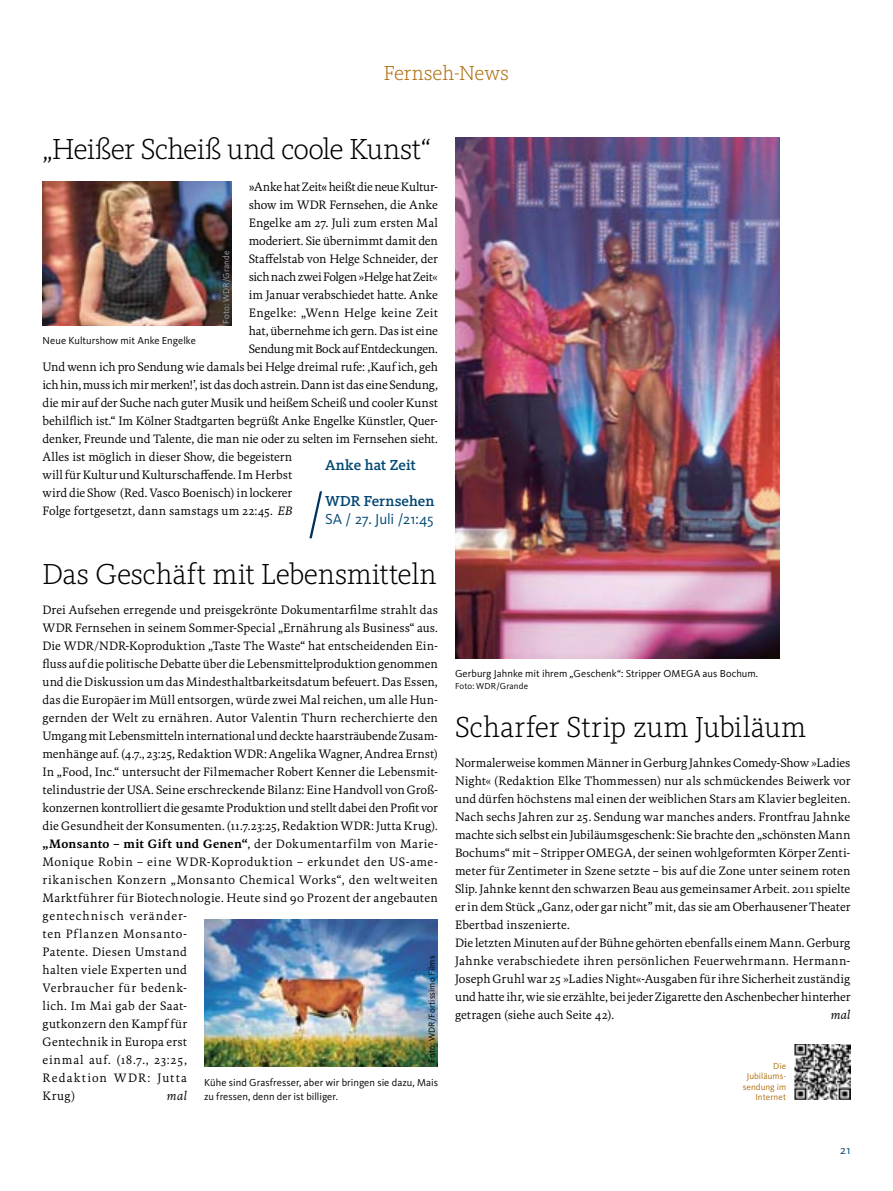
<style>
.page{position:relative;width:893px;height:1191px;background:#fff}
.page>*{position:absolute;margin:0;border:0;box-sizing:border-box;transform-origin:0 0}
._05_Vorspann{font:300 30px "WDR Slab";letter-spacing:-.015em;color:#000}
._13_Rubrik{font:300 21px "WDR Slab";letter-spacing:-.005em;color:#ae6e0d}
.TITEL_Subhead_2{font:500 15px "WDR Slab";color:#004773}
.TITEL_Subhead_3{font:15px "WDR Sans";letter-spacing:-.005em;color:#004773}
._06_Copy{font:12.3px/18px "WDR Serif";color:#000;text-align:justify}
._06_Copy-2{font:12.3px/18px "WDR Serif";letter-spacing:.035em;color:#000}
._06_Copy-3{font:12.3px "WDR Serif";letter-spacing:-.02em;color:#000}
._06_Copy-4{font:12.3px "WDR Serif";letter-spacing:-.025em;color:#000}
._06_Copy-5{font:12.3px "WDR Serif";letter-spacing:-.03em;color:#000}
._06_Copy-6{font:italic 12.3px "WDR Serif";letter-spacing:.02em;color:#000}
.t1{font:12.3px "WDR Sans";color:#004773}
._11_BU{font:10.5px/13.5px "WDR Sans";color:#000}
._11_BU-2{font:9px "WDR Sans";letter-spacing:.005em;color:#000}
._11_BU-3{font:9px/10.5px "WDR Sans";letter-spacing:.005em;color:#ae6e0d;text-align:right}
._11_BU-4{font:9px "WDR Sans";letter-spacing:.015em;color:#a1a3a6}
.s1{font-family:"Meta Plus Normal"}
.s2{font-style:italic}
.s3{font-weight:700}
</style>
<div class="page">
<svg style="left:309px;top:491px;width:13px;height:47px"></svg>
<img style="left:455px;top:137px;width:325px;height:522px">
<img style="left:43px;top:182px;width:189px;height:144px">
<img style="left:204px;top:920px;width:234px;height:147px">
<img style="left:795px;top:1044px;width:55px;height:56px">
<p class="_13_Rubrik" style="left:384px;top:60px;width:127px">Fernseh-News</p>
<p class="_05_Vorspann" style="left:43px;top:131px;width:390px">„Heißer Scheiß und coole Kunst“</p>
<p class="_06_Copy-4" style="left:249px;top:179px;width:191px"><span class="s1">»</span>Anke hat Zeit<span class="s1">«</span> heißt die neue Kultur-</p>
<p class="_06_Copy" style="left:249px;top:195px;width:191px">show im WDR Fernsehen, die Anke</p>
<p class="_06_Copy" style="left:249px;top:213px;width:191px">Engelke am 27. Juli zum ersten Mal</p>
<p class="_06_Copy-3" style="left:249px;top:233px;width:191px">moderiert. Sie übernimmt damit den</p>
<p class="_06_Copy" style="left:249px;top:249px;width:191px">Staffelstab von Helge Schneider, der</p>
<p class="_06_Copy-5" style="left:249px;top:269px;width:191px">sich nach zwei Folgen »Helge hat Zeit«</p>
<p class="_06_Copy" style="left:249px;top:285px;width:191px">im Januar verabschiedet hatte. Anke</p>
<p class="_06_Copy" style="left:249px;top:303px;width:191px">Engelke: „Wenn Helge keine Zeit</p>
<p class="_06_Copy" style="left:249px;top:321px;width:191px">hat, übernehme ich gern. Das ist eine</p>
<p class="_06_Copy-3" style="left:249px;top:341px;width:191px">Sendung mit Bock auf Entdeckungen.</p>
<p class="_06_Copy" style="left:43px;top:357px;width:397px">Und wenn ich pro Sendung wie damals bei Helge dreimal rufe: ,Kauf ich, geh</p>
<p class="_06_Copy" style="left:43px;top:375px;width:397px">ich hin, muss ich mir merken!’, ist das doch astrein. Dann ist das eine Sendung,</p>
<p class="_06_Copy" style="left:43px;top:393px;width:397px">die mir auf der Suche nach guter Musik und heißem Scheiß und cooler Kunst</p>
<p class="_06_Copy" style="left:43px;top:411px;width:397px">behilflich ist.“ Im Kölner Stadtgarten begrüßt Anke Engelke Künstler, Quer-</p>
<p class="_06_Copy-3" style="left:43px;top:431px;width:397px">denker, Freunde und Talente, die man nie oder zu selten im Fernsehen sieht.</p>
<p class="_06_Copy" style="left:43px;top:447px;width:251px">Alles ist möglich in dieser Show, die begeistern</p>
<p class="_06_Copy" style="left:43px;top:465px;width:251px">will für Kultur und Kulturschaffende. Im Herbst</p>
<p class="_06_Copy" style="left:43px;top:483px;width:251px">wird die Show (Red. Vasco Boenisch) in lockerer</p>
<p class="_06_Copy" style="left:43px;top:501px;width:251px">Folge fortgesetzt, dann samstags um 22:45. <span class="s2">EB</span></p>
<p class="_11_BU-4" style="left:221px;top:323px;width:75px;rotate:-90deg">Foto: WDR/Grande</p>
<p class="_11_BU" style="left:43px;top:333px;width:155px">Neue Kulturshow mit Anke Engelke</p>
<p class="TITEL_Subhead_2" style="left:325px;top:456px;width:92px">Anke hat Zeit</p>
<p class="TITEL_Subhead_2" style="left:325px;top:492px;width:111px">WDR Fernsehen</p>
<p class="TITEL_Subhead_3" style="left:325px;top:510px;width:110px">SA / 27. Juli /21:45</p>
<p class="_05_Vorspann" style="left:43px;top:556px;width:396px">Das Geschäft mit Lebensmitteln</p>
<p class="_06_Copy" style="left:43px;top:600px;width:397px">Drei Aufsehen erregende und preisgekrönte Dokumentarfilme strahlt das<br>WDR Fernsehen in seinem Sommer-Special „Ernährung als Business“ aus.</p>
<p class="_06_Copy" style="left:43px;top:636px;width:397px">Die WDR/NDR-Koproduktion „Taste The Waste“ hat entscheidenden Ein&shy;fluss auf die politische Debatte über die Lebensmittelproduktion genommen und die Diskussion um das Mindesthaltbarkeitsdatum befeuert. Das Essen, das die Europäer im Müll entsorgen, würde zwei Mal reichen, um alle Hun&shy;gernden der Welt zu ernähren. Autor Valentin Thurn recherchierte den Umgang mit Lebensmitteln international und deckte haarsträubende Zusam&shy;menhänge auf. (4.7., 23:25, Redaktion WDR: Angelika Wagner, Andrea Ernst)</p>
<p class="_06_Copy" style="left:43px;top:762px;width:397px">In „Food, Inc.“ untersucht der Filmemacher Robert Kenner die Lebensmit&shy;telindustrie der USA. Seine erschreckende Bilanz: Eine Handvoll von Groß&shy;konzernen kontrolliert die gesamte Produktion und stellt dabei den Profit vor die Gesundheit der Konsumenten. (11.7.23:25, Redaktion WDR: Jutta Krug).</p>
<p class="_06_Copy-2" style="left:43px;top:834px;width:397px"><span class="s3">„Monsanto – mit Gift und Genen“</span>, der Dokumentarfilm von Marie-Monique Robin – eine WDR-Koproduktion – erkundet den US-ame&shy;rikanischen Konzern „Monsanto Chemical Works“, den weltweiten Marktführer für Biotechnologie. Heute sind 90 Prozent der angebauten gentechnisch veränder-<br>ten Pflanzen Monsanto-<br>Patente. Diesen Umstand<br>halten viele Experten und<br>Verbraucher für bedenk-<br>lich. Im Mai gab der Saat-<br>gutkonzern den Kampf für<br>Gentechnik in Europa erst<br>einmal auf. (18.7., 23:25,<br>Redaktion WDR: Jutta<br>Krug)</p>
<p class="_11_BU-2" style="left:426px;top:1062px;width:108px;rotate:-90deg">Foto: WDR/Fortissimo Films</p>
<p class="_11_BU" style="left:204px;top:1076px;width:235px">Kühe sind Grasfresser, aber wir bringen sie dazu, Mais zu fressen, denn der ist billiger.</p>
<p class="_06_Copy-6" style="left:167px;top:1088px;width:22px">mal</p>
<p class="_11_BU" style="left:455px;top:666px;width:305px">Gerburg Jahnke mit ihrem „Geschenk“: Stripper OMEGA aus Bochum.</p>
<p class="_11_BU-2" style="left:455px;top:680px;width:75px">Foto: WDR/Grande</p>
<p class="_05_Vorspann" style="left:455px;top:709px;width:353px">Scharfer Strip zum Jubiläum</p>
<p class="_06_Copy" style="left:455px;top:753px;width:397px">Normalerweise kommen Männer in Gerburg Jahnkes Comedy-Show »Ladies Night« (Redaktion Elke Thommessen) nur als schmückendes Beiwerk vor und dürfen höchstens mal einen der weiblichen Stars am Klavier begleiten.<br>Nach sechs Jahren zur 25. Sendung war manches anders. Frontfrau Jahnke machte sich selbst ein Jubiläumsgeschenk: Sie brachte den „schönsten Mann Bochums“ mit – Stripper OMEGA, der seinen wohlgeformten Körper Zenti&shy;meter für Zentimeter in Szene setzte – bis auf die Zone unter seinem roten Slip. Jahnke kennt den schwarzen Beau aus gemeinsamer Arbeit. 2011 spielte er in dem Stück „Ganz, oder gar nicht” mit, das sie am Oberhausener Theater Ebertbad inszenierte.</p>
<p class="_06_Copy" style="left:455px;top:933px;width:397px">Die letzten Minuten auf der Bühne gehörten ebenfalls einem Mann. Gerburg Jahnke verabschiedete ihren persönlichen Feuerwehrmann. Hermann-Joseph Gruhl war 25 »Ladies Night«-Ausgaben für ihre Sicherheit zuständig und hatte ihr, wie sie erzählte, bei jeder Zigarette den Aschenbecher hinterher getragen (siehe auch Seite 42).</p>
<p class="_06_Copy-6" style="left:831px;top:1007px;width:21px">mal</p>
<p class="_11_BU-3" style="left:743px;top:1060px;width:45px">Die<br>Jubiläums&shy;sendung im<br>Internet</p>
<p class="t1" style="left:840px;top:1142px;width:12px">21</p>
</div>
